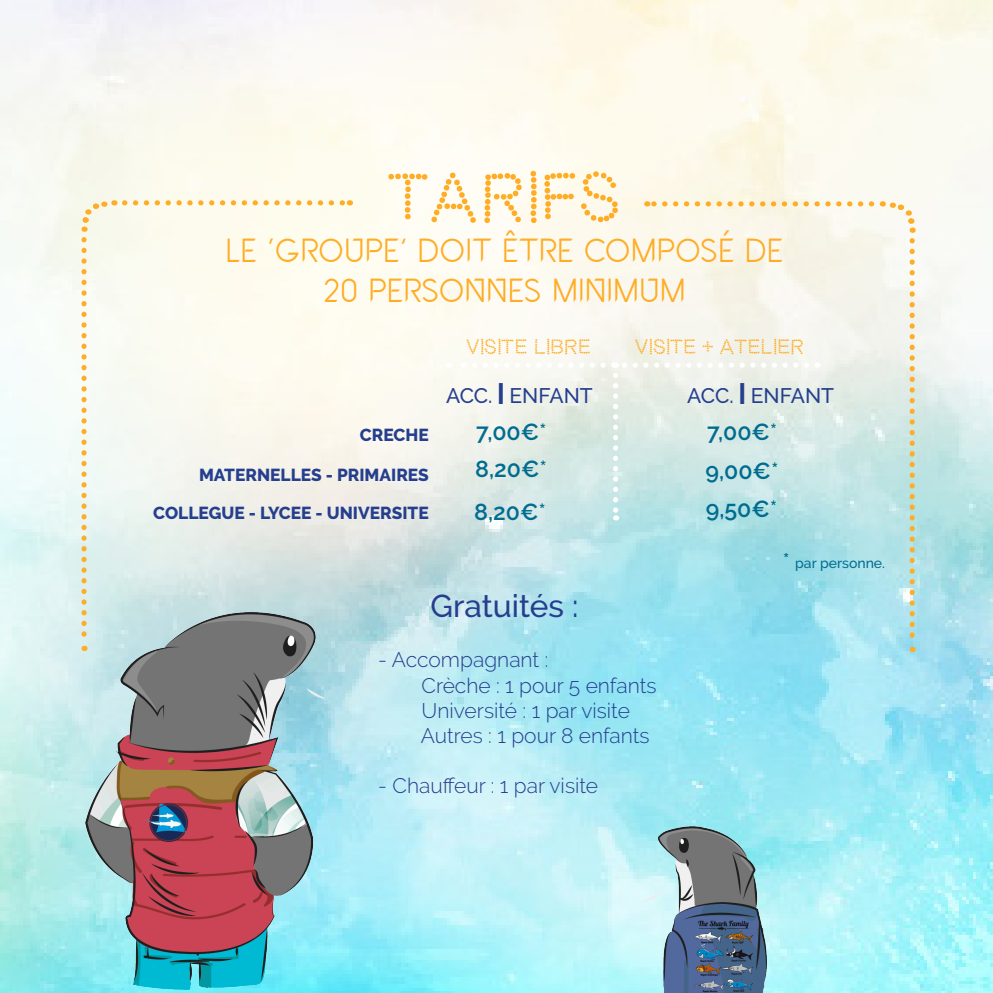
<style>
.page{position:relative;width:993px;height:993px;background:#fff}
.page>*{position:absolute;margin:0;border:0;box-sizing:border-box;transform-origin:0 0}
.t1{font:70px "Dot Ness";color:#ffad26}
.t2{font:33.25px "Qavo Personal Use";color:#ffad26}
.t3{font:500 31.5px "Raleway";color:#253f8e}
.t4{font:600 23.1px "Raleway";color:#006c90}
.t5{font:300 21px "Raleway";color:#253f8e}
.t6{font:21px "Dot Ness";color:#ffad26}
.t7{font:500 21px "Raleway";color:#253f8e}
.t8{font:800 17.32px "Raleway";color:#253f8e}
.t9{font:500 14px "Raleway";color:#006c90}
.s1{font-family:"Futura";font-weight:700;font-size:25.2px}
.s2{font-weight:500}
.s3{font-size:21px}
</style>
<div class="page">
<img style="left:0;top:0;width:992px;height:992px">
<svg style="left:646px;top:201px;width:225px;height:5px"></svg>
<svg style="left:889px;top:200px;width:28px;height:33px"></svg>
<svg style="left:909px;top:240px;width:5px;height:412px;background:#e0d3a3"></svg>
<svg style="left:612px;top:375px;width:6px;height:145px"></svg>
<svg style="left:448px;top:362px;width:358px;height:5px"></svg>
<svg style="left:125px;top:200px;width:225px;height:5px"></svg>
<svg style="left:79px;top:199px;width:27px;height:33px"></svg>
<svg style="left:81px;top:239px;width:6px;height:411px"></svg>
<img style="left:85px;top:612px;width:680px;height:380px">
<p class="t1" style="left:388px;top:165px;width:235px">TARIFS</p>
<p class="t2" style="left:225px;top:223px;width:559px">LE ‘GROUPE’ DOIT ÊTRE COMPOSÉ DE</p>
<p class="t2" style="left:323px;top:263px;width:364px">20 PERSONNES MINIMUM</p>
<p class="t6" style="left:466px;top:337px;width:126px">VISITE LIBRE</p>
<p class="t6" style="left:634px;top:337px;width:170px">VISITE + ATELIER</p>
<p class="t8" style="left:360px;top:424px;width:70px">CRECHE</p>
<p class="t8" style="left:199px;top:464px;width:231px">MATERNELLES - PRIMAIRES</p>
<p class="t8" style="left:153px;top:503px;width:277px">COLLEGUE - LYCEE - UNIVERSITE</p>
<p class="t7" style="left:446px;top:383px;width:148px">ACC. <span class="s1">l</span> ENFANT</p>
<p class="t7" style="left:687px;top:383px;width:148px">ACC. <span class="s1">l</span> ENFANT</p>
<p class="t4" style="left:476px;top:418px;width:72px">7,00€<span class="s2">*</span></p>
<p class="t4" style="left:475px;top:455px;width:73px">8,20€<span class="s2">*</span></p>
<p class="t4" style="left:474px;top:498px;width:73px">8,20€<span class="s2">*</span></p>
<p class="t4" style="left:706px;top:418px;width:72px">7,00€<span class="s2">*</span></p>
<p class="t4" style="left:705px;top:457px;width:75px">9,00€<span class="s2">*</span></p>
<p class="t4" style="left:705px;top:495px;width:73px">9,50€<span class="s2">*</span></p>
<p class="t9" style="left:782px;top:554px;width:104px"><span class="s3">*</span> par personne.</p>
<p class="t3" style="left:430px;top:587px;width:149px">Gratuités :</p>
<p class="t5" style="left:378px;top:647px;width:171px">- Accompagnant :</p>
<p class="t5" style="left:421px;top:672px;width:236px">Crèche : 1 pour 5 enfants</p>
<p class="t5" style="left:421px;top:697px;width:210px">Université : 1 par visite</p>
<p class="t5" style="left:421px;top:723px;width:230px">Autres : 1 pour 8 enfants</p>
<p class="t5" style="left:378px;top:773px;width:221px">- Chauffeur : 1 par visite</p>
</div>
